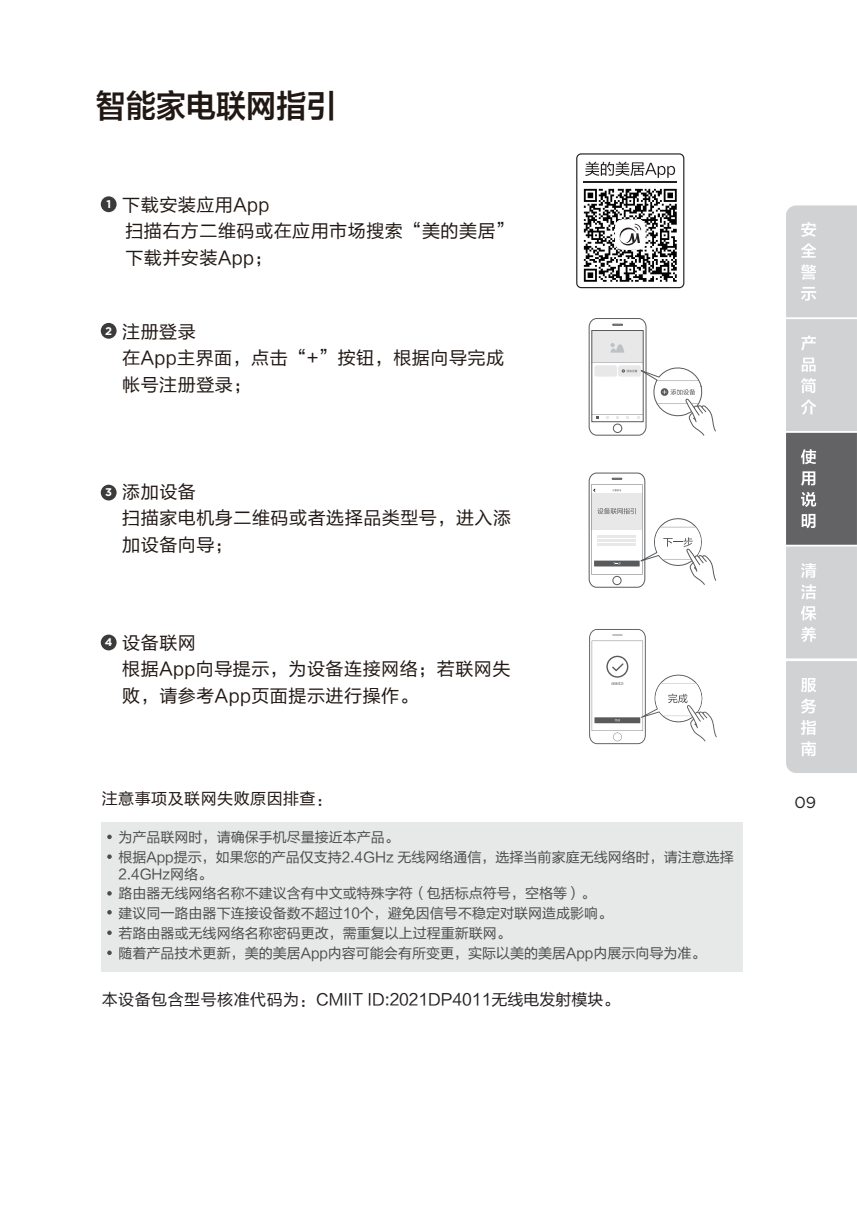
<style>
.page{position:relative;width:857px;height:1225px;background:#fff}
.page>*{position:absolute;margin:0;border:0;box-sizing:border-box;transform-origin:0 0}
.t1{font:32px "FZLTZCHK GBK1 0";color:#211814;scale:.94 1}
.t2{font:18px/25.8px "FZLTHK GBK1 0";letter-spacing:.03em;color:#211814}
.t3{font:16px "FZLTHK GBK1 0";color:#231f20}
.t4{font:16px "FZLTHK GBK1 0";letter-spacing:.03em;color:#211814}
.t5{font:16px "Gotham";color:#231f20}
.t6{font:14px/19.8px "FZLTHK GBK1 0";color:#4d4b4c}
.t7{font:700 11.2px "Gotham";color:#fff}
</style>
<div class="page">
<svg style="left:786px;top:205px;width:70px;height:568px;background:#bfc0c2"></svg>
<div style="left:101px;top:822px;width:641px;height:149px;background:#e6e9e8"></div>
<div style="left:101px;top:196px;width:15px;height:16px;background:#3d3b3a;border-radius:50%"></div>
<div style="left:101px;top:323px;width:15px;height:16px;background:#3d3b3a;border-radius:50%"></div>
<div style="left:101px;top:485px;width:15px;height:15px;background:#3d3b3a;border-radius:50%"></div>
<div style="left:101px;top:634px;width:15px;height:16px;background:#3d3b3a;border-radius:50%"></div>
<svg style="left:107px;top:834px;width:5px;height:5px"></svg>
<svg style="left:107px;top:854px;width:5px;height:5px"></svg>
<svg style="left:107px;top:891px;width:5px;height:4px"></svg>
<svg style="left:107px;top:910px;width:5px;height:4px"></svg>
<svg style="left:107px;top:930px;width:5px;height:5px"></svg>
<svg style="left:107px;top:950px;width:5px;height:5px"></svg>
<div style="left:591px;top:330px;width:51px;height:33px;background:#e8e8e9"></div>
<div style="left:613px;top:424px;width:8px;height:9px;border:1px solid #595a5c;border-radius:50%"></div>
<div style="left:588px;top:318px;width:58px;height:118px;border:1px solid #595a5c;border-radius:8px"></div>
<svg style="left:610px;top:343px;width:14px;height:10px"></svg>
<hr style="left:591px;top:363px;width:51px;height:1px;background:#bec1c4">
<hr style="left:591px;top:414px;width:51px;height:1px;background:#bec1c4">
<div style="left:591px;top:330px;width:52px;height:92px;border:1px solid #595a5c"></div>
<div style="left:594px;top:365px;width:22px;height:11px;background:#e8e8e9;border-radius:2px"></div>
<svg style="left:616px;top:365px;width:100px;height:71px"></svg>
<div style="left:588px;top:472px;width:57px;height:116px;border:1px solid #595a5c;border-radius:8px"></div>
<svg style="left:591px;top:478px;width:125px;height:108px"></svg>
<svg style="left:589px;top:629px;width:127px;height:115px"></svg>
<svg style="left:576px;top:153px;width:108px;height:135px"></svg>
<h1 class="t1" style="left:96px;top:89px;width:257px">智能家电联网指引</h1>
<p class="t7" style="left:106px;top:197px;width:6px">1</p>
<p class="t2" style="left:122px;top:192px;width:393px">下载安装应用App<br>扫描右方二维码或在应用市场搜索“美的美居”</p>
<p class="t2" style="left:125px;top:246px;width:149px">下载并安装App；</p>
<p class="t7" style="left:105px;top:323px;width:8px">2</p>
<p class="t2" style="left:122px;top:319px;width:383px">注册登录<br>在App主界面，点击“+”按钮，根据向导完成</p>
<p class="t2" style="left:122px;top:372px;width:131px">帐号注册登录；</p>
<p class="t7" style="left:105px;top:485px;width:8px">3</p>
<p class="t2" style="left:122px;top:479px;width:390px">添加设备<br>扫描家电机身二维码或者选择品类型号，进入添</p>
<p class="t2" style="left:122px;top:533px;width:112px">加设备向导；</p>
<p class="t7" style="left:105px;top:635px;width:9px">4</p>
<p class="t2" style="left:122px;top:630px;width:389px">设备联网<br>根据App向导提示，为设备连接网络；若联网失</p>
<p class="t2" style="left:122px;top:683px;width:297px">败，请参考App页面提示进行操作。</p>
<p class="t4" style="left:102px;top:790px;width:232px">注意事项及联网失败原因排查：</p>
<p class="t5" style="left:794px;top:792px;width:23px">09</p>
<p class="t6" style="left:118px;top:827px;width:616px">为产品联网时，请确保手机尽量接近本产品。<br>根据App提示，如果您的产品仅支持2.4GHz 无线网络通信，选择当前家庭无线网络时，请注意选择</p>
<p class="t6" style="left:118px;top:864px;width:588px">2.4GHz网络。<br>路由器无线网络名称不建议含有中文或特殊字符（包括标点符号，空格等）。<br>建议同一路由器下连接设备数不超过10个，避免因信号不稳定对联网造成影响。<br>若路由器或无线网络名称密码更改，需重复以上过程重新联网。<br>随着产品技术更新，美的美居App内容可能会有所变更，实际以美的美居App内展示向导为准。</p>
<p class="t3" style="left:102px;top:990px;width:519px">本设备包含型号核准代码为：CMIIT ID:2021DP4011无线电发射模块。</p>
</div>
